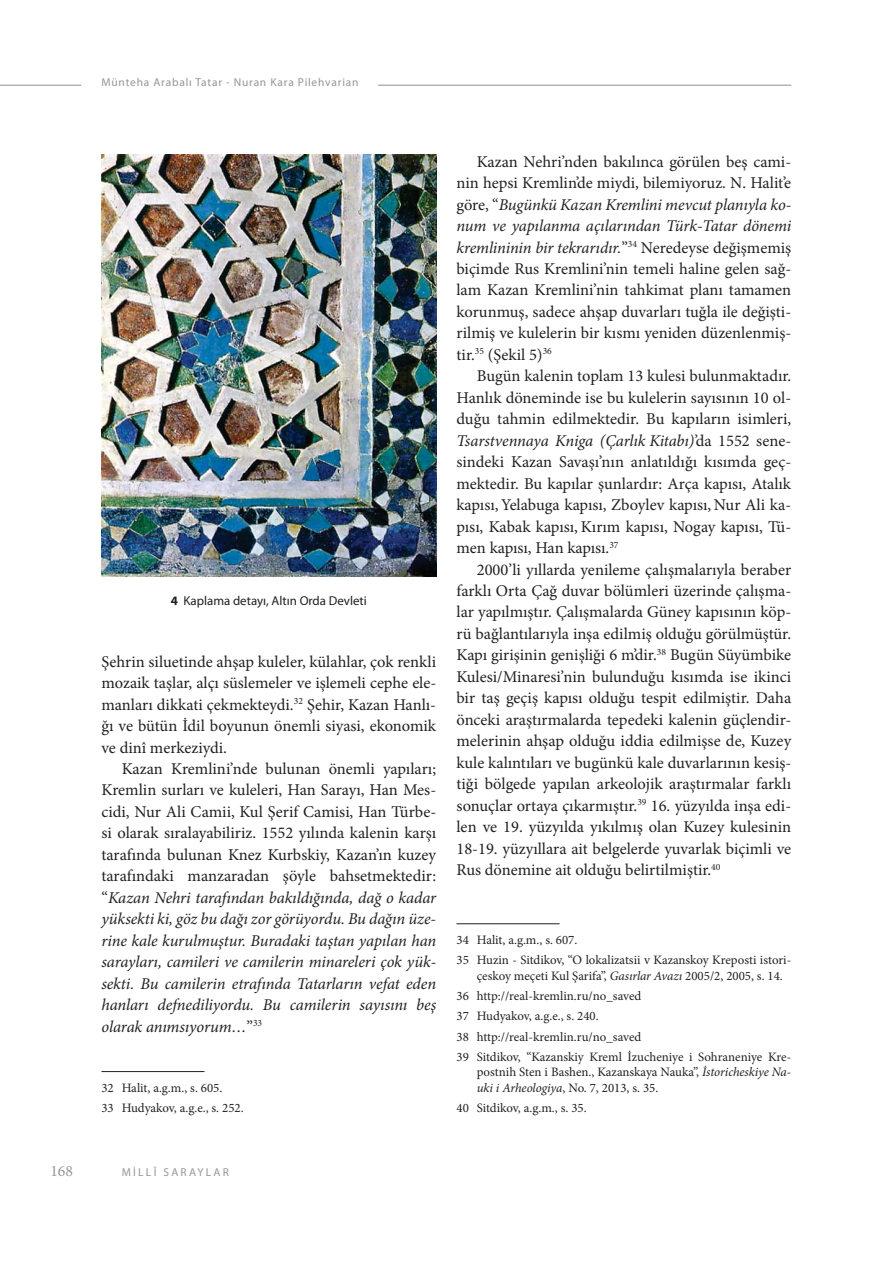
<style>
.page{position:relative;width:893px;height:1263px;background:#fff}
.page>*{position:absolute;margin:0;border:0;box-sizing:border-box;transform-origin:0 0}
.t1{font:16.5px/21.5px "Minion Pro";color:#231f20;text-align:justify}
.t2{font:italic 16.5px/21.5px "Minion Pro";letter-spacing:-.01em;color:#231f20;text-align:justify}
.t3{font:15.75px "Minion Pro";color:#949698}
.t4{font:12.9px/20.2px "Minion Pro";color:#231f20}
.t5{font:12.9px "Myriad Pro";color:#231f20}
.t6{font:11.4px "Myriad Pro";letter-spacing:.07em;color:#949698}
.t7{font:11.4px "Myriad Pro";letter-spacing:.2em;color:#949698}
.s1{font-weight:700}
.s2{font-style:normal}
.s3{font-style:italic}
</style>
<div class="page">
<hr style="left:0;top:85px;width:81px;height:1px;background:#949698">
<hr style="left:378px;top:85px;width:413px;height:1px;background:#949698">
<hr style="left:101px;top:1071px;width:103px;height:1px;background:#231f20">
<hr style="left:456px;top:923px;width:103px;height:1px;background:#231f20">
<img style="left:101px;top:155px;width:335px;height:421px">
<p class="t3" style="left:50px;top:1165px;width:24px">168</p>
<p class="t6" style="left:101px;top:78px;width:259px">Münteha Arabalı Tatar - Nuran Kara Pilehvarian</p>
<p class="t5" style="left:171px;top:595px;width:198px"><span class="s1">4</span> Kaplama detayı, Altın Orda Devleti</p>
<p class="t1" style="left:101px;top:652px;width:336px">Şehrin siluetinde ahşap kuleler, külahlar, çok renkli mozaik taşlar, alçı süslemeler ve işlemeli cephe ele&shy;manları dikkati çekmekteydi.<sup>32</sup> Şehir, Kazan Hanlı&shy;ğı ve bütün İdil boyunun önemli siyasi, ekonomik ve dinî merkeziydi.</p>
<p class="t2" style="left:101px;top:759px;width:336px;text-indent:20px"><span class="s2">Kazan Kremlini’nde bulunan önemli yapıları; Kremlin surları ve kuleleri, Han Sarayı, Han Mes&shy;cidi, Nur Ali Camii, Kul Şerif Camisi, Han Türbe&shy;si olarak sıralayabiliriz. 1552 yılında kalenin karşı tarafında bulunan Knez Kurbskiy, Kazan’ın kuzey tarafındaki manzaradan şöyle bahsetmektedir: “</span>Kazan Nehri tarafından bakıldığında, dağ o kadar yüksekti ki, göz bu dağı zor görüyordu. Bu dağın üze&shy;rine kale kurulmuştur. Buradaki taştan yapılan han sarayları, camileri ve camilerin minareleri çok yük&shy;sekti. Bu camilerin etrafında Tatarların vefat eden hanları defnediliyordu. Bu camilerin sayısını beş olarak anımsıyorum…<span class="s2">”</span><sup>33</sup></p>
<p class="t4" style="left:101px;top:1079px;width:144px">32 Halit, a.g.m., s. 605.<br>33 Hudyakov, a.g.e., s. 252.</p>
<p class="t1" style="left:456px;top:152px;width:336px;text-indent:20px">Kazan Nehri’nden bakılınca görülen beş cami&shy;nin hepsi Kremlin’de miydi, bilemiyoruz. N. Halit’e göre, “<span class="s3">Bugünkü Kazan Kremlini mevcut planıyla ko&shy;num ve yapılanma açılarından Türk-Tatar dönemi kremlininin bir tekrarıdır.</span>”<sup>34</sup> Neredeyse değişmemiş biçimde Rus Kremlini’nin temeli haline gelen sağ&shy;lam Kazan Kremlini’nin tahkimat planı tamamen korunmuş, sadece ahşap duvarları tuğla ile değişti&shy;rilmiş ve kulelerin bir kısmı yeniden düzenlenmiş&shy;tir.<sup>35</sup> (Şekil 5)<sup>36</sup></p>
<p class="t1" style="left:456px;top:367px;width:336px;text-indent:20px">Bugün kalenin toplam 13 kulesi bulunmaktadır.<br>Hanlık döneminde ise bu kulelerin sayısının 10 ol&shy;duğu tahmin edilmektedir. Bu kapıların isimleri, <span class="s3">Tsarstvennaya Kniga (Çarlık Kitabı)</span>’da 1552 sene&shy;sindeki Kazan Savaşı’nın anlatıldığı kısımda geç&shy;mektedir. Bu kapılar şunlardır: Arça kapısı, Atalık kapısı, Yelabuga kapısı, Zboylev kapısı, Nur Ali ka&shy;pısı, Kabak kapısı, Kırım kapısı, Nogay kapısı, Tü&shy;men kapısı, Han kapısı.<sup>37</sup></p>
<p class="t1" style="left:456px;top:560px;width:336px;text-indent:20px">2000’li yıllarda yenileme çalışmalarıyla beraber farklı Orta Çağ duvar bölümleri üzerinde çalışma&shy;lar yapılmıştır. Çalışmalarda Güney kapısının köp&shy;rü bağlantılarıyla inşa edilmiş olduğu görülmüştür.<br>Kapı girişinin genişliği 6 m’dir.<sup>38</sup> Bugün Süyümbike Kulesi/Minaresi’nin bulunduğu kısımda ise ikinci bir taş geçiş kapısı olduğu tespit edilmiştir. Daha önceki araştırmalarda tepedeki kalenin güçlendir&shy;melerinin ahşap olduğu iddia edilmişse de, Kuzey kule kalıntıları ve bugünkü kale duvarlarının kesiş&shy;tiği bölgede yapılan arkeolojik araştırmalar farklı sonuçlar ortaya çıkarmıştır.<sup>39</sup> 16. yüzyılda inşa edi&shy;len ve 19. yüzyılda yıkılmış olan Kuzey kulesinin 18-19. yüzyıllara ait belgelerde yuvarlak biçimli ve Rus dönemine ait olduğu belirtilmiştir.<sup>40</sup></p>
<p class="t4" style="left:456px;top:931px;width:336px">34 Halit, a.g.m., s. 607.<br>35 Huzin - Sitdikov, “O lokalizatsii v Kazanskoy Kreposti istori-</p>
<p class="t4" style="left:456px;top:967px;width:336px;text-indent:20px">çeskoy meçeti Kul Şarifa”, <span class="s3">Gasırlar Avazı</span> 2005/2, 2005, s. 14.<br>36 http://real-kremlin.ru/no_saved<br>37 Hudyakov, a.g.e., s. 240.<br>38 http://real-kremlin.ru/no_saved<br>39 Sitdikov, “Kazanskiy Kreml İzucheniye i Sohraneniye Kre-</p>
<p class="t4" style="left:477px;top:1066px;width:316px;line-height:15.5px">postnih Sten i Bashen., Kazanskaya Nauka”, <span class="s3">İstoricheskiye Na&shy;uki i Arheologiya</span>, No. 7, 2013, s. 35.</p>
<p class="t4" style="left:456px;top:1099px;width:132px">40 Sitdikov, a.g.m., s. 35.</p>
<p class="t7" style="left:122px;top:1168px;width:109px">MİLLÎ SARAYLAR</p>
</div>
